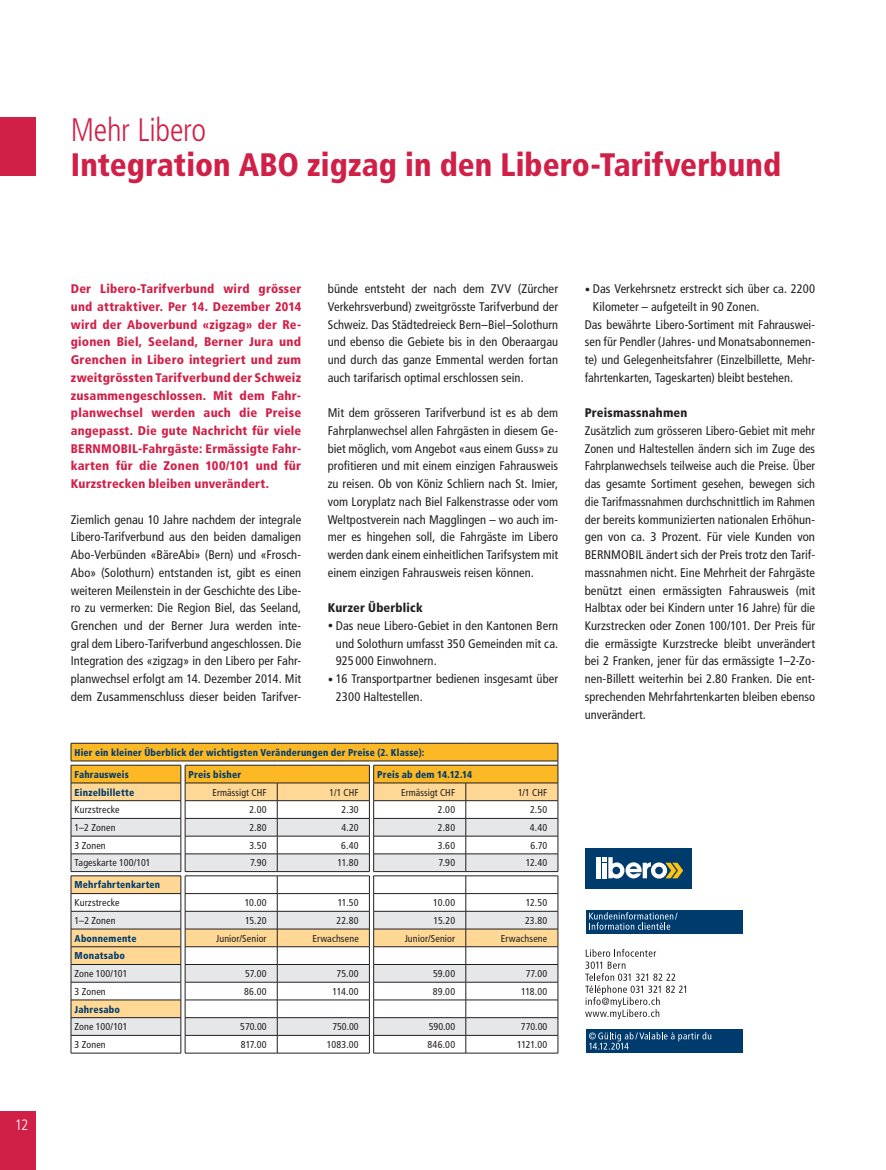
<style>
.page{position:relative;width:886px;height:1170px;background:#fff}
.page>*{position:absolute;margin:0;border:0;box-sizing:border-box;transform-origin:0 0}
.t1{font:900 condensed 32.5px "Frutiger LT Std";color:#d12048}
.t2{font:300 condensed 32.5px "Frutiger LT Std";letter-spacing:-.01em;color:#d12048}
.t3{font:300 condensed 15px "Frutiger LT Std";color:#fff}
.t4{font:condensed 12.5px/17.8px "Frutiger LT Std";letter-spacing:.005em;color:#231f20;text-align:justify}
.t5{font:900 condensed 12.5px/17.8px "Frutiger LT Std";letter-spacing:.015em;color:#d12048;text-align:justify}
.t6{font:900 condensed 12.5px "Frutiger LT Std";letter-spacing:.015em;color:#231f20}
.t7{font:condensed 10px "Frutiger LT Std";letter-spacing:.01em;color:#231f20}
.t8{font:900 condensed 10px/22px "Frutiger LT Std";letter-spacing:.025em;color:#003b6e;scale:.95 1}
.t9{font:900 condensed 10px "Frutiger LT Std";letter-spacing:.025em;color:#003b6e}
.s1{font-weight:900;font-stretch:normal;font-size:15px}
</style>
<div class="page">
<div style="left:0;top:117px;width:35px;height:58px;background:#d12048"></div>
<div style="left:0;top:1111px;width:35px;height:58px;background:#d12048"></div>
<div style="left:585px;top:909px;width:157px;height:24px;background:#003b6e"></div>
<svg style="left:589px;top:912px;width:88px;height:17px"></svg>
<div style="left:585px;top:1028px;width:157px;height:24px;background:#003b6e"></div>
<svg style="left:589px;top:1032px;width:122px;height:17px"></svg>
<svg style="left:585px;top:949px;width:101px;height:70px"></svg>
<div style="left:585px;top:848px;width:107px;height:41px;background:#003b6e"></div>
<div style="left:596px;top:857px;width:5px;height:21px;background:#fff"></div>
<svg style="left:602px;top:857px;width:81px;height:21px"></svg>
<div style="left:602px;top:862px;width:5px;height:16px;background:#fff"></div>
<hr style="left:185px;top:1052px;width:92px;height:1px;background:#231f20">
<hr style="left:277px;top:1052px;width:92px;height:1px;background:#231f20">
<hr style="left:373px;top:1052px;width:93px;height:1px;background:#231f20">
<hr style="left:466px;top:1052px;width:92px;height:1px;background:#231f20">
<svg style="left:71px;top:743px;width:488px;height:309px"></svg>
<hr style="left:71px;top:1052px;width:110px;height:1px;background:#231f20">
<p class="t3" style="left:15px;top:1115px;width:15px">12</p>
<h1 class="t2" style="left:71px;top:111px;width:137px">Mehr Libero</h1>
<h1 class="t1" style="left:71px;top:145px;width:712px">Integration ABO zigzag in den Libero-Tarifverbund</h1>
<p class="t5" style="left:71px;top:280px;width:232px">Der Libero-Tarifverbund wird grösser und attraktiver. Per 14. Dezember 2014 wird der Aboverbund «zigzag» der Re&shy;gionen Biel, Seeland, Berner Jura und Grenchen in Libero integriert und zum zweitgrössten Tarifverbund der Schweiz zusammengeschlossen. Mit dem Fahr&shy;planwechsel werden auch die Preise angepasst. Die gute Nachricht für viele BERNMOBIL-Fahrgäste: Ermässigte Fahr&shy;karten für die Zonen 100/101 und für Kurzstrecken bleiben unverändert.</p>
<p class="t4" style="left:71px;top:510px;width:232px">Ziemlich genau 10 Jahre nachdem der integrale Libero-Tarifverbund aus den beiden damaligen Abo-Verbünden «BäreAbi» (Bern) und «Frosch-Abo» (Solothurn) entstanden ist, gibt es einen weiteren Meilenstein in der Geschichte des Libe&shy;ro zu vermerken: Die Region Biel, das Seeland, Grenchen und der Berner Jura werden inte&shy;gral dem Libero-Tarifverbund angeschlossen. Die Integration des «zigzag» in den Libero per Fahr&shy;planwechsel erfolgt am 14. Dezember 2014. Mit dem Zusammenschluss dieser beiden Tarifver-</p>
<p class="t4" style="left:328px;top:280px;width:232px">bünde entsteht der nach dem ZVV (Zürcher Verkehrsverbund) zweitgrösste Tarifverbund der Schweiz. Das Städtedreieck Bern–Biel–Solothurn und ebenso die Gebiete bis in den Oberaargau und durch das ganze Emmental werden fortan auch tarifarisch optimal erschlossen sein.</p>
<p class="t4" style="left:328px;top:404px;width:232px">Mit dem grösseren Tarifverbund ist es ab dem Fahrplanwechsel allen Fahrgästen in diesem Ge&shy;biet möglich, vom Angebot «aus einem Guss» zu profitieren und mit einem einzigen Fahrausweis zu reisen. Ob von Köniz Schliern nach St. Imier, vom Loryplatz nach Biel Falkenstrasse oder vom Weltpostverein nach Magglingen – wo auch im&shy;mer es hingehen soll, die Fahrgäste im Libero werden dank einem einheitlichen Tarifsystem mit einem einzigen Fahrausweis reisen können.</p>
<p class="t6" style="left:328px;top:600px;width:96px">Kurzer Überblick</p>
<p class="t4" style="left:328px;top:617px;width:232px"><span class="s1">·</span> Das neue Libero-Gebiet in den Kantonen Bern</p>
<p class="t4" style="left:336px;top:634px;width:224px">und Solothurn umfasst 350 Gemeinden mit ca.</p>
<p class="t4" style="left:336px;top:652px;width:102px">925 000 Einwohnern.</p>
<p class="t4" style="left:328px;top:670px;width:232px"><span class="s1">·</span> 16 Transportpartner bedienen insgesamt über</p>
<p class="t4" style="left:336px;top:687px;width:88px">2300 Haltestellen.</p>
<p class="t8" style="left:75px;top:741px;width:370px">Hier ein kleiner Überblick der wichtigsten Veränderungen der Preise (2. Klasse):<br>Fahrausweis</p>
<p class="t9" style="left:189px;top:768px;width:54px">Preis bisher</p>
<p class="t9" style="left:377px;top:768px;width:96px">Preis ab dem 14.12.14</p>
<p class="t9" style="left:75px;top:786px;width:61px">Einzelbillette</p>
<p class="t7" style="left:213px;top:786px;width:55px">Ermässigt CHF</p>
<p class="t7" style="left:330px;top:786px;width:31px">1/1 CHF</p>
<p class="t7" style="left:401px;top:786px;width:55px">Ermässigt CHF</p>
<p class="t7" style="left:518px;top:786px;width:31px">1/1 CHF</p>
<p class="t7" style="left:75px;top:804px;width:46px">Kurzstrecke</p>
<p class="t7" style="left:249px;top:804px;width:19px">2.00</p>
<p class="t7" style="left:342px;top:804px;width:19px">2.30</p>
<p class="t7" style="left:438px;top:804px;width:19px">2.00</p>
<p class="t7" style="left:530px;top:804px;width:19px">2.50</p>
<p class="t7" style="left:75px;top:821px;width:42px">1–2 Zonen</p>
<p class="t7" style="left:249px;top:821px;width:19px">2.80</p>
<p class="t7" style="left:341px;top:821px;width:19px">4.20</p>
<p class="t7" style="left:438px;top:821px;width:19px">2.80</p>
<p class="t7" style="left:530px;top:821px;width:19px">4.40</p>
<p class="t7" style="left:75px;top:839px;width:33px">3 Zonen</p>
<p class="t7" style="left:249px;top:839px;width:19px">3.50</p>
<p class="t7" style="left:341px;top:839px;width:19px">6.40</p>
<p class="t7" style="left:438px;top:839px;width:19px">3.60</p>
<p class="t7" style="left:530px;top:839px;width:18px">6.70</p>
<p class="t7" style="left:75px;top:857px;width:78px">Tageskarte 100/101</p>
<p class="t7" style="left:250px;top:857px;width:18px">7.90</p>
<p class="t7" style="left:338px;top:857px;width:23px">11.80</p>
<p class="t7" style="left:439px;top:857px;width:18px">7.90</p>
<p class="t7" style="left:526px;top:857px;width:23px">12.40</p>
<p class="t8" style="left:75px;top:873px;width:92px">Mehrfahrtenkarten</p>
<p class="t7" style="left:75px;top:896px;width:46px">Kurzstrecke</p>
<p class="t7" style="left:245px;top:896px;width:23px">10.00</p>
<p class="t7" style="left:338px;top:896px;width:22px">11.50</p>
<p class="t7" style="left:433px;top:896px;width:23px">10.00</p>
<p class="t7" style="left:526px;top:896px;width:23px">12.50</p>
<p class="t7" style="left:75px;top:914px;width:42px">1–2 Zonen</p>
<p class="t7" style="left:245px;top:914px;width:23px">15.20</p>
<p class="t7" style="left:337px;top:914px;width:24px">22.80</p>
<p class="t7" style="left:434px;top:914px;width:23px">15.20</p>
<p class="t7" style="left:525px;top:914px;width:24px">23.80</p>
<p class="t8" style="left:75px;top:927px;width:67px">Abonnemente</p>
<p class="t7" style="left:216px;top:932px;width:52px">Junior/Senior</p>
<p class="t7" style="left:312px;top:932px;width:48px">Erwachsene</p>
<p class="t7" style="left:405px;top:932px;width:52px">Junior/Senior</p>
<p class="t7" style="left:501px;top:932px;width:48px">Erwachsene</p>
<p class="t9" style="left:75px;top:949px;width:52px">Monatsabo</p>
<p class="t7" style="left:75px;top:967px;width:54px">Zone 100/101</p>
<p class="t7" style="left:245px;top:967px;width:23px">57.00</p>
<p class="t7" style="left:337px;top:967px;width:24px">75.00</p>
<p class="t7" style="left:433px;top:967px;width:24px">59.00</p>
<p class="t7" style="left:526px;top:967px;width:23px">77.00</p>
<p class="t7" style="left:75px;top:985px;width:33px">3 Zonen</p>
<p class="t7" style="left:244px;top:985px;width:24px">86.00</p>
<p class="t7" style="left:333px;top:985px;width:28px">114.00</p>
<p class="t7" style="left:433px;top:985px;width:24px">89.00</p>
<p class="t7" style="left:521px;top:985px;width:28px">118.00</p>
<p class="t9" style="left:75px;top:1002px;width:47px">Jahresabo</p>
<p class="t7" style="left:75px;top:1020px;width:54px">Zone 100/101</p>
<p class="t7" style="left:240px;top:1020px;width:28px">570.00</p>
<p class="t7" style="left:332px;top:1020px;width:28px">750.00</p>
<p class="t7" style="left:429px;top:1020px;width:28px">590.00</p>
<p class="t7" style="left:521px;top:1020px;width:28px">770.00</p>
<p class="t7" style="left:75px;top:1038px;width:33px">3 Zonen</p>
<p class="t7" style="left:241px;top:1038px;width:27px">817.00</p>
<p class="t7" style="left:327px;top:1038px;width:33px">1083.00</p>
<p class="t7" style="left:427px;top:1038px;width:29px">846.00</p>
<p class="t7" style="left:517px;top:1038px;width:32px">1121.00</p>
<p class="t4" style="left:585px;top:280px;width:232px"><span class="s1">·</span> Das Verkehrsnetz erstreckt sich über ca. 2200</p>
<p class="t4" style="left:593px;top:298px;width:168px">Kilometer – aufgeteilt in 90 Zonen.</p>
<p class="t4" style="left:585px;top:315px;width:232px">Das bewährte Libero-Sortiment mit Fahrauswei-</p>
<p class="t4" style="left:585px;top:333px;width:232px">sen für Pendler (Jahres- und Monatsabonnemen-</p>
<p class="t4" style="left:585px;top:351px;width:232px">te) und Gelegenheitsfahrer (Einzelbillette, Mehr-</p>
<p class="t4" style="left:585px;top:368px;width:210px">fahrtenkarten, Tageskarten) bleibt bestehen.</p>
<p class="t6" style="left:585px;top:405px;width:104px">Preismassnahmen</p>
<p class="t4" style="left:585px;top:422px;width:232px">Zusätzlich zum grösseren Libero-Gebiet mit mehr Zonen und Haltestellen ändern sich im Zuge des Fahrplanwechsels teilweise auch die Preise. Über das gesamte Sortiment gesehen, bewegen sich die Tarifmassnahmen durchschnittlich im Rahmen der bereits kommunizierten nationalen Erhöhun&shy;gen von ca. 3 Prozent. Für viele Kunden von BERNMOBIL ändert sich der Preis trotz den Tarif&shy;massnahmen nicht. Eine Mehrheit der Fahrgäste benützt einen ermässigten Fahrausweis (mit Halbtax oder bei Kindern unter 16 Jahre) für die Kurzstrecken oder Zonen 100/101. Der Preis für die ermässigte Kurzstrecke bleibt unverändert bei 2 Franken, jener für das ermässigte 1–2-Zo&shy;nen-Billett weiterhin bei 2.80 Franken. Die ent&shy;sprechenden Mehrfahrtenkarten bleiben ebenso unverändert.</p>
</div>
